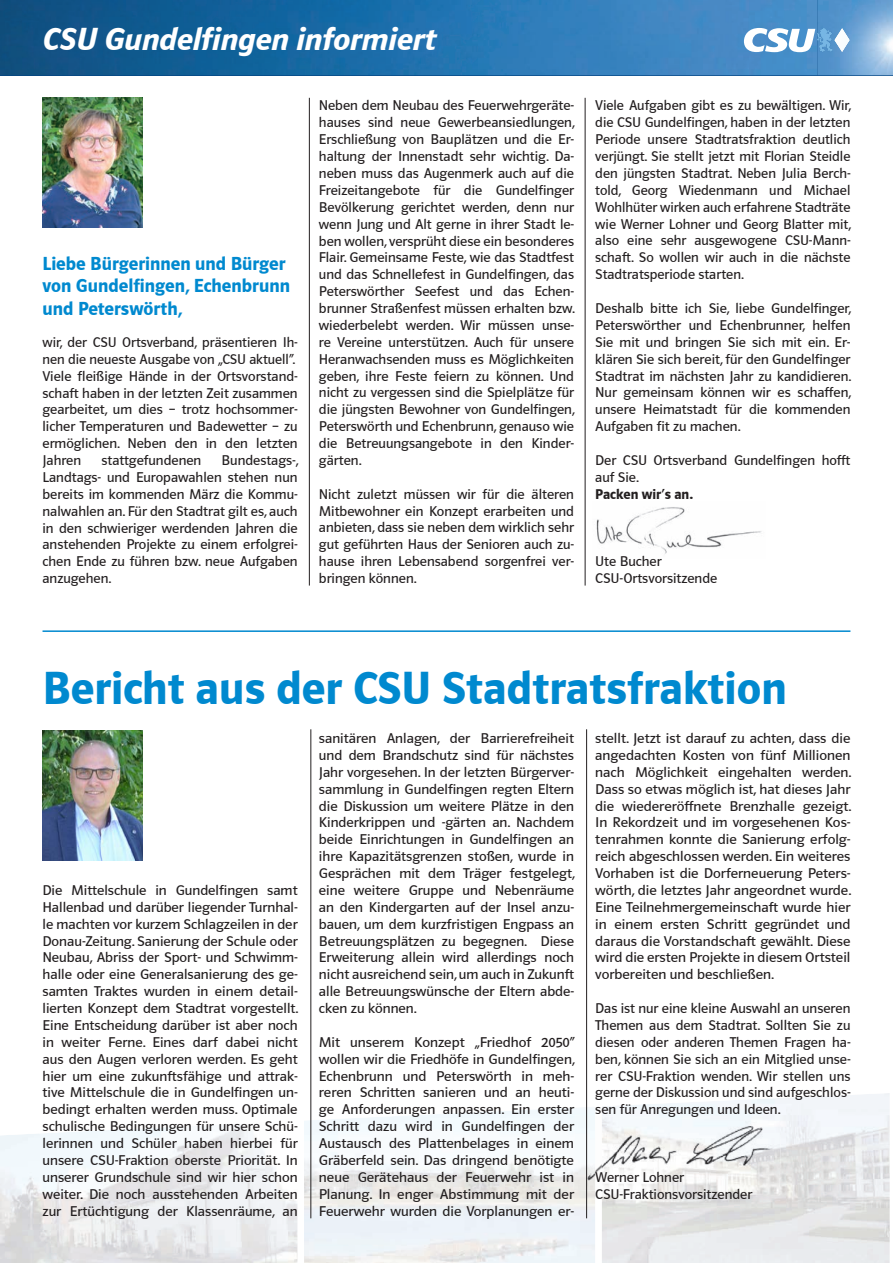
<style>
.page{position:relative;width:893px;height:1263px;background:#fff}
.page>*{position:absolute;margin:0;border:0;box-sizing:border-box;transform-origin:0 0}
.t1{font:700 48px "CSU Schrift 2000";color:#0089cf}
.t2{font:italic 700 33px "CSU Schrift 2000";color:#fff}
.t3{font:700 19.5px/22.5px "CSU Schrift 2000";color:#0089cf}
.t4{font:14.7px/17px "CSU Schrift 2000";color:#231f20;text-align:justify}
.t5{font:700 14.7px "CSU Schrift 2000";color:#231f20}
</style>
<div class="page">
<img style="left:0;top:0;width:893px;height:75px">
<svg style="left:744px;top:28px;width:90px;height:24px"></svg>
<img style="left:817px;top:0;width:15px;height:42px">
<img style="left:834px;top:28px;width:16px;height:24px">
<img style="left:817px;top:28px;width:11px;height:24px">
<img style="left:0;top:1135px;width:298px;height:128px">
<img style="left:304px;top:1135px;width:291px;height:128px">
<img style="left:602px;top:1135px;width:288px;height:128px">
<svg style="left:24px;top:972px;width:866px;height:163px"></svg>
<svg style="left:298px;top:972px;width:6px;height:163px"></svg>
<svg style="left:595px;top:972px;width:7px;height:144px"></svg>
<img style="left:573px;top:1116px;width:29px;height:75px">
<img style="left:602px;top:1116px;width:179px;height:79px">
<img style="left:596px;top:507px;width:166px;height:47px">
<img style="left:43px;top:98px;width:99px;height:129px">
<hr style="left:43px;top:630px;width:807px;height:2px;background:#0089cf">
<hr style="left:309px;top:98px;width:1px;height:487px;background:#231f20">
<hr style="left:585px;top:98px;width:1px;height:487px;background:#231f20">
<img style="left:43px;top:730px;width:99px;height:130px">
<hr style="left:310px;top:729px;width:1px;height:489px;background:#231f20">
<hr style="left:586px;top:729px;width:1px;height:489px;background:#231f20">
<h2 class="t2" style="left:43px;top:22px;width:395px">CSU Gundelfingen informiert</h2>
<h3 class="t3" style="left:43px;top:252px;width:249px">Liebe Bürgerinnen und Bürger von Gundelfingen, Echenbrunn und Peterswörth,</h3>
<p class="t4" style="left:43px;top:334px;width:257px;text-align:left">wir, der CSU Ortsverband, präsentieren Ih&shy;nen die neueste Ausgabe von „CSU aktuell“.<br>Viele fleißige Hände in der Ortsvorstand&shy;schaft haben in der letzten Zeit zusammen gearbeitet, um dies – trotz hochsommer&shy;licher Temperaturen und Badewetter – zu ermöglichen. Neben den in den letzten Jahren</p>
<p class="t4" style="left:43px;top:452px;width:258px;text-indent:179px">Bundestags-, Landtags- und Europawahlen stehen nun bereits im kommenden März die Kommu&shy;nalwahlen an. Für den Stadtrat gilt es, auch in den schwieriger werdenden Jahren die anstehenden Projekte zu einem erfolgrei&shy;chen Ende zu führen bzw. neue Aufgaben anzugehen.</p>
<p class="t4" style="left:101px;top:452px;width:101px">stattgefundenen</p>
<p class="t4" style="left:319px;top:97px;width:258px">Neben dem Neubau des Feuerwehrgeräte&shy;hauses sind neue Gewerbeansiedlungen, Erschließung von Bauplätzen und die Er&shy;haltung der Innenstadt sehr wichtig. Da&shy;neben muss das Augenmerk auch auf die Freizeitangebote für die Gundelfinger Bevölkerung gerichtet werden, denn nur wenn Jung und Alt gerne in ihrer Stadt le&shy;ben wollen, versprüht diese ein besonderes Flair. Gemeinsame Feste, wie das Stadtfest und das Schnellefest in Gundelfingen, das Peterswörther Seefest und das Echen&shy;brunner Straßenfest müssen erhalten bzw. wiederbelebt werden. Wir müssen unse&shy;re Vereine unterstützen. Auch für unsere Heranwachsenden muss es Möglichkeiten geben, ihre Feste feiern zu können. Und nicht zu vergessen sind die Spielplätze für die jüngsten Bewohner von Gundelfingen, Peterswörth und Echenbrunn, genauso wie die Betreuungsangebote in den Kinder&shy;gärten.</p>
<p class="t4" style="left:319px;top:485px;width:257px">Nicht zuletzt müssen wir für die älteren Mitbewohner ein Konzept erarbeiten und anbieten, dass sie neben dem wirklich sehr gut geführten Haus der Senioren auch zu&shy;hause ihren Lebensabend sorgenfrei ver&shy;bringen können.</p>
<p class="t4" style="left:595px;top:97px;width:258px">Viele Aufgaben gibt es zu bewältigen. Wir, die CSU Gundelfingen, haben in der letzten Periode unsere Stadtratsfraktion deutlich verjüngt. Sie stellt jetzt mit Florian Steidle den jüngsten Stadtrat. Neben Julia Berch&shy;told, Georg Wiedenmann und Michael Wohlhüter wirken auch erfahrene Stadträte wie Werner Lohner und Georg Blatter mit, also eine sehr ausgewogene CSU-Mann&shy;schaft. So wollen wir auch in die nächste Stadtratsperiode starten.</p>
<p class="t4" style="left:595px;top:300px;width:258px">Deshalb bitte ich Sie, liebe Gundelfinger, Peterswörther und Echenbrunner, helfen Sie mit und bringen Sie sich mit ein. Er&shy;klären Sie sich bereit, für den Gundelfinger Stadtrat im nächsten Jahr zu kandidieren.<br>Nur gemeinsam können wir es schaffen, unsere Heimatstadt für die kommenden Aufgaben fit zu machen.</p>
<p class="t4" style="left:595px;top:452px;width:257px">Der CSU Ortsverband Gundelfingen hofft auf Sie.</p>
<p class="t5" style="left:595px;top:486px;width:99px">Packen wir‘s an.</p>
<p class="t4" style="left:595px;top:553px;width:124px">Ute Bucher<br>CSU-Ortsvorsitzende</p>
<h1 class="t1" style="left:43px;top:662px;width:746px">Bericht aus der CSU Stadtratsfraktion</h1>
<p class="t4" style="left:43px;top:882px;width:257px">Die Mittelschule in Gundelfingen samt Hallenbad und darüber liegender Turnhal&shy;le machten vor kurzem Schlagzeilen in der Donau-Zeitung. Sanierung der Schule oder Neubau, Abriss der Sport- und Schwimm&shy;halle oder eine Generalsanierung des ge&shy;samten Traktes wurden in einem detail&shy;lierten Konzept dem Stadtrat vorgestellt.<br>Eine Entscheidung darüber ist aber noch in weiter Ferne. Eines darf dabei nicht aus den Augen verloren werden. Es geht hier um eine zukunftsfähige und attrak&shy;tive Mittelschule die in Gundelfingen un&shy;bedingt erhalten werden muss. Optimale schulische Bedingungen für unsere Schü&shy;lerinnen und Schüler haben hierbei für unsere CSU-Fraktion oberste Priorität. In unserer Grundschule sind wir hier schon weiter. Die noch ausstehenden Arbeiten zur Ertüchtigung der Klassenräume, an</p>
<p class="t4" style="left:319px;top:730px;width:258px">sanitären Anlagen, der Barrierefreiheit und dem Brandschutz sind für nächstes Jahr vorgesehen. In der letzten Bürgerver&shy;sammlung in Gundelfingen regten Eltern die Diskussion um weitere Plätze in den Kinderkrippen und -gärten an. Nachdem beide Einrichtungen in Gundelfingen an ihre Kapazitätsgrenzen stoßen, wurde in Gesprächen mit dem Träger festgelegt, eine weitere Gruppe und Nebenräume an den Kindergarten auf der Insel anzu&shy;bauen, um dem kurzfristigen Engpass an Betreuungsplätzen zu begegnen. Diese Erweiterung allein wird allerdings noch nicht ausreichend sein, um auch in Zukunft alle Betreuungswünsche der Eltern abde&shy;cken zu können.</p>
<p class="t4" style="left:319px;top:1033px;width:258px">Mit unserem Konzept „Friedhof 2050“ wollen wir die Friedhöfe in Gundelfingen, Echenbrunn und Peterswörth in meh&shy;reren Schritten sanieren und an heuti&shy;ge Anforderungen anpassen. Ein erster Schritt dazu wird in Gundelfingen der Austausch des Plattenbelages in einem Gräberfeld sein. Das dringend benötigte neue Gerätehaus der Feuerwehr ist in Planung. In enger Abstimmung mit der Feuerwehr wurden die Vorplanungen er-</p>
<p class="t4" style="left:595px;top:730px;width:258px">stellt. Jetzt ist darauf zu achten, dass die angedachten Kosten von fünf Millionen nach Möglichkeit eingehalten werden.<br>Dass so etwas möglich ist, hat dieses Jahr die wiedereröffnete Brenzhalle gezeigt.<br>In Rekordzeit und im vorgesehenen Kos&shy;tenrahmen konnte die Sanierung erfolg&shy;reich abgeschlossen werden. Ein weiteres Vorhaben ist die Dorferneuerung Peters&shy;wörth, die letztes Jahr angeordnet wurde.<br>Eine Teilnehmergemeinschaft wurde hier in einem ersten Schritt gegründet und daraus die Vorstandschaft gewählt. Diese wird die ersten Projekte in diesem Ortsteil vorbereiten und beschließen.</p>
<p class="t4" style="left:595px;top:1000px;width:257px">Das ist nur eine kleine Auswahl an unseren Themen aus dem Stadtrat. Sollten Sie zu diesen oder anderen Themen Fragen ha&shy;ben, können Sie sich an ein Mitglied unse&shy;rer CSU-Fraktion wenden. Wir stellen uns gerne der Diskussion und sind aufgeschlos&shy;sen für Anregungen und Ideen.</p>
<p class="t4" style="left:595px;top:1168px;width:158px">Werner Lohner<br>CSU-Fraktionsvorsitzender</p>
</div>
